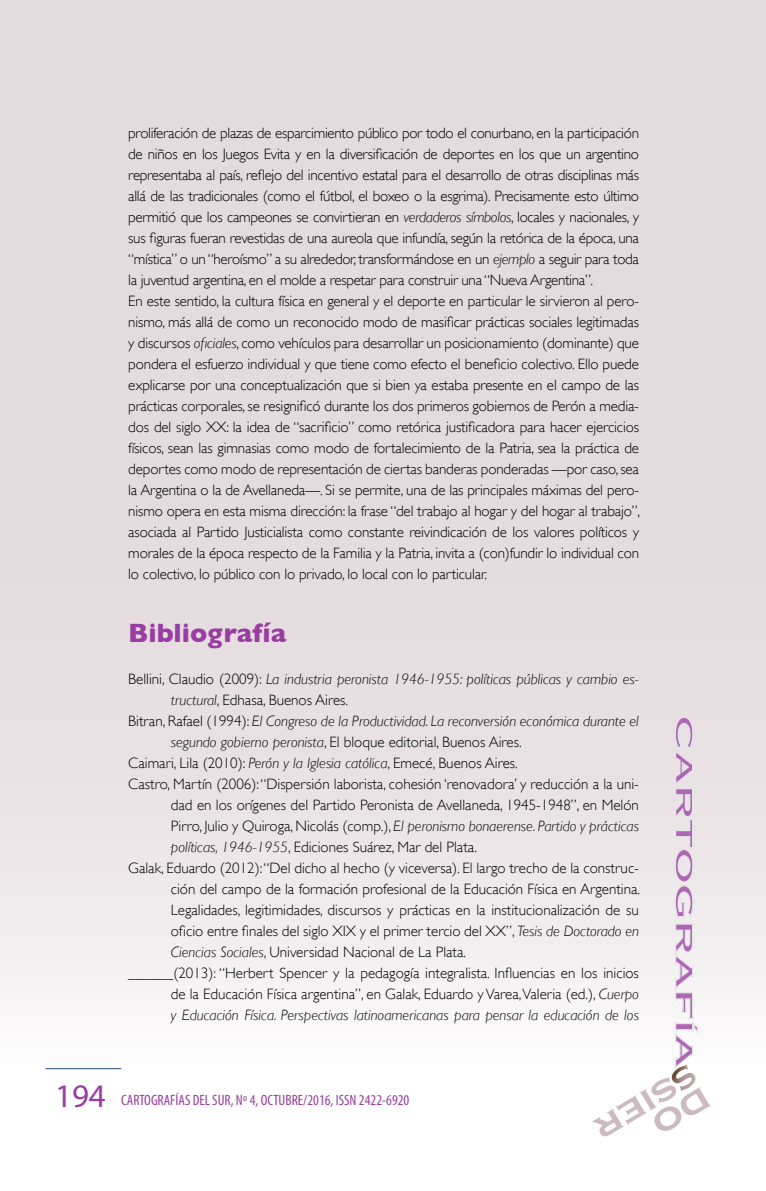
<style>
.page{position:relative;width:766px;height:1191px;background:#fff}
.page>*{position:absolute;margin:0;border:0;box-sizing:border-box;transform-origin:0 0}
.t1{font:700 27px "Gill Sans";color:#983ea1}
.t2{font:300 15px/21px "Gill Sans";letter-spacing:-.01em;color:#000}
.t3{font:italic 300 15px "Gill Sans";color:#000}
.t4{font:condensed 15px "Myriad Pro";color:#983ea1}
.s1{font-style:italic}
.s2{font-style:normal}
.s3{font-stretch:normal;font-size:33px}
.s4{font-style:inherit}
</style>
<div class="page">
<div style="left:0;top:0;width:765px;height:1064px;background:linear-gradient(to bottom,#dfd4d8,#f1edee)"></div>
<hr style="left:45px;top:1068px;width:76px;height:1px;background:#28436f">
<svg style="left:591px;top:716px;width:125px;height:420px"></svg>
<p class="t2" style="left:128px;top:122px;width:513px">proliferación de plazas de esparcimiento público por todo el conurbano, en la participación de niños en los Juegos Evita y en la diversificación de deportes en los que un argentino representaba al país, reflejo del incentivo estatal para el desarrollo de otras disciplinas más allá de las tradicionales (como el fútbol, el boxeo o la esgrima). Precisamente esto último permitió que los campeones se convirtieran en <span class="s1">verdaderos símbolos</span>, locales y nacionales, y sus figuras fueran revestidas de una aureola que infundía, según la retórica de la época, una “mística” o un “heroísmo” a su alrededor, transformándose en un <span class="s1">ejemplo</span> a seguir para toda la juventud argentina, en el molde a respetar para construir una “Nueva Argentina”.<br>En este sentido, la cultura física en general y el deporte en particular le sirvieron al pero&shy;nismo, más allá de como un reconocido modo de masificar prácticas sociales legitimadas y discursos <span class="s1">oficiales</span>, como vehículos para desarrollar un posicionamiento (dominante) que pondera el esfuerzo individual y que tiene como efecto el beneficio colectivo. Ello puede explicarse por una conceptualización que si bien ya estaba presente en el campo de las prácticas corporales, se resignificó durante los dos primeros gobiernos de Perón a media&shy;dos del siglo XX: la idea de “sacrificio” como retórica justificadora para hacer ejercicios físicos, sean las gimnasias como modo de fortalecimiento de la Patria, sea la práctica de deportes como modo de representación de ciertas banderas ponderadas —por caso, sea la Argentina o la de Avellaneda—. Si se permite, una de las principales máximas del pero&shy;nismo opera en esta misma dirección: la frase “del trabajo al hogar y del hogar al trabajo”, asociada al Partido Justicialista como constante reivindicación de los valores políticos y morales de la época respecto de la Familia y la Patria, invita a (con)fundir lo individual con lo colectivo, lo público con lo privado, lo local con lo particular.</p>
<h1 class="t1" style="left:128px;top:617px;width:159px">Bibliografía</h1>
<p class="t3" style="left:128px;top:670px;width:512px"><span class="s2">Bellini, Claudio (2009):</span> La industria peronista 1946-1955: políticas públicas y cambio es-</p>
<p class="t2" style="left:171px;top:689px;width:179px"><span class="s1">tructural</span>, Edhasa, Buenos Aires.</p>
<p class="t3" style="left:128px;top:712px;width:512px"><span class="s2">Bitran, Rafael (1994):</span> El Congreso de la Productividad. La reconversión económica durante el</p>
<p class="t2" style="left:171px;top:731px;width:352px"><span class="s1">segundo gobierno peronista</span>, El bloque editorial, Buenos Aires.</p>
<p class="t2" style="left:128px;top:752px;width:391px">Caimari, Lila (2010): <span class="s1">Perón y la Iglesia católica</span>, Emecé, Buenos Aires.</p>
<p class="t2" style="left:128px;top:773px;width:512px">Castro, Martín (2006): “Dispersión laborista, cohesión ‘renovadora’ y reducción a la uni-</p>
<p class="t2" style="left:171px;top:794px;width:469px">dad en los orígenes del Partido Peronista de Avellaneda, 1945-1948”, en Melón</p>
<p class="t3" style="left:171px;top:817px;width:469px"><span class="s2">Pirro, Julio y Quiroga, Nicolás (comp.),</span> El peronismo bonaerense. Partido y prácticas</p>
<p class="t2" style="left:171px;top:836px;width:307px"><span class="s1">políticas, 1946-1955</span>, Ediciones Suárez, Mar del Plata.</p>
<p class="t2" style="left:128px;top:857px;width:512px">Galak, Eduardo (2012): “Del dicho al hecho (y viceversa). El largo trecho de la construc-</p>
<p class="t2" style="left:171px;top:878px;width:470px">ción del campo de la formación profesional de la Educación Física en Argentina.</p>
<p class="t2" style="left:171px;top:899px;width:469px">Legalidades, legitimidades, discursos y prácticas en la institucionalización de su</p>
<p class="t2" style="left:171px;top:920px;width:469px">oficio entre finales del siglo XIX y el primer tercio del XX”, <span class="s1">Tesis de Doctorado en</span></p>
<p class="t2" style="left:171px;top:941px;width:297px"><span class="s1">Ciencias Sociales</span>, Universidad Nacional de La Plata.</p>
<p class="t2" style="left:128px;top:962px;width:512px">______(2013): “Herbert Spencer y la pedagogía integralista. Influencias en los inicios</p>
<p class="t2" style="left:171px;top:983px;width:469px">de la Educación Física argentina”, en Galak, Eduardo y Varea,Valeria (ed.), <span class="s1">Cuerpo</span></p>
<p class="t3" style="left:171px;top:1006px;width:469px">y Educación Física. Perspectivas latinoamericanas para pensar la educación de los</p>
<p class="t4" style="left:55px;top:1091px;width:356px"><span class="s3">194</span> CARTOGRAFÍAS DEL SUR, Nº 4, <span class="s4">OCTUBRE</span>/2016, ISSN 2422-6920</p>
</div>
